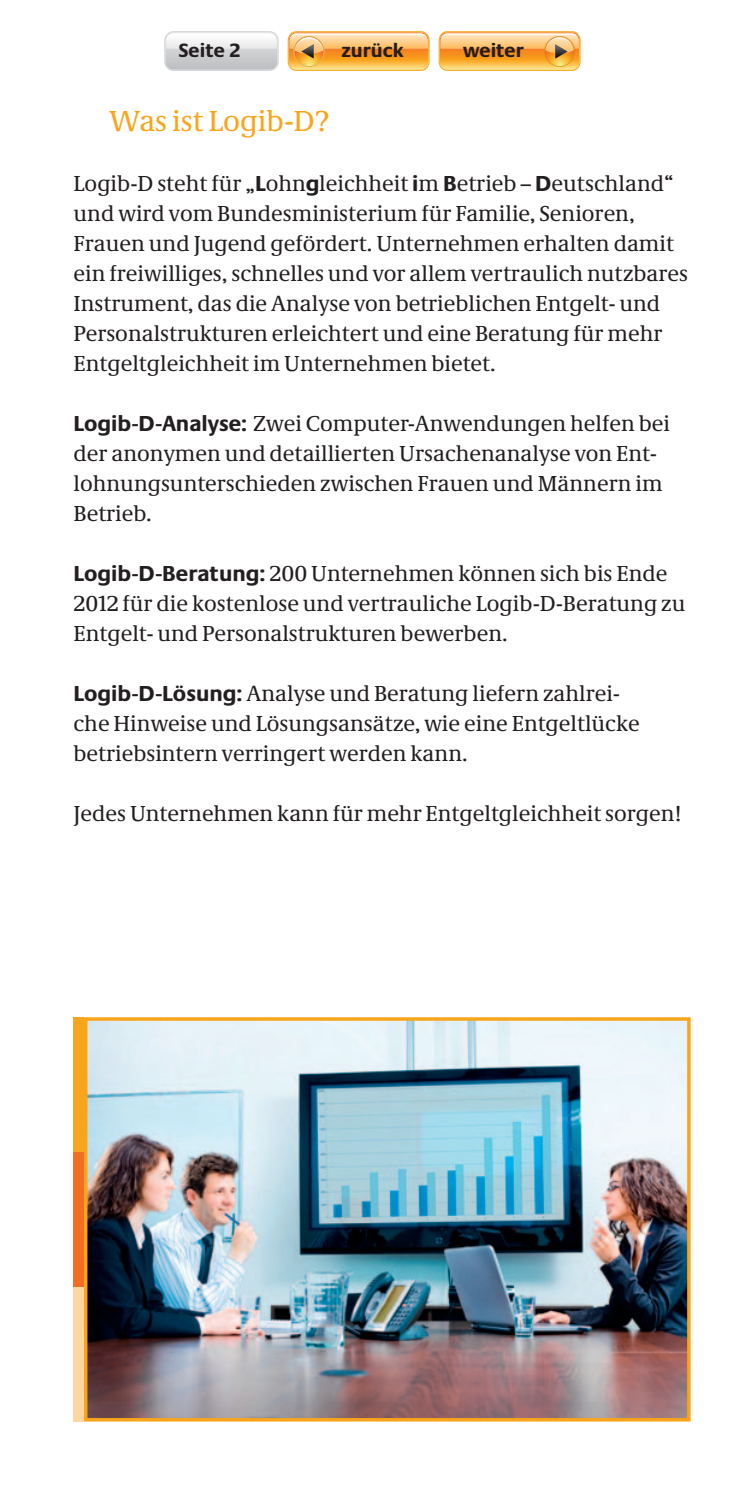
<style>
.page{position:relative;width:745px;height:1489px;background:#fff}
.page>*{position:absolute;margin:0;border:0;box-sizing:border-box;transform-origin:0 0}
.t1{font:30px "Neue Demos";color:#f9a51b}
.t2{font:22.5px/30px "Neue Demos";color:#231f20}
.t3{font:700 20px "Neue Praxis";color:#231f20}
.s1{font-family:"Neue Praxis";font-weight:700}
</style>
<div class="page">
<img style="left:88px;top:1021px;width:598px;height:396px">
<div style="left:84px;top:1017px;width:606px;height:404px;border:3px solid #f9a51b"></div>
<div style="left:74px;top:1017px;width:10px;height:134px;background:#f9a51b"></div>
<div style="left:74px;top:1151px;width:10px;height:135px;background:#f36e21"></div>
<div style="left:74px;top:1286px;width:10px;height:135px;background:#fed7a0"></div>
<svg style="left:287px;top:31px;width:142px;height:40px;background:#f7ba63"></svg>
<svg style="left:438px;top:31px;width:142px;height:40px;background:#f7b962"></svg>
<svg style="left:164px;top:31px;width:114px;height:40px;background:#d4d5d7"></svg>
<img style="left:166px;top:34px;width:110px;height:8px">
<p class="t3" style="left:178px;top:38px;width:63px">Seite 2</p>
<p class="t3" style="left:341px;top:38px;width:64px">zurück</p>
<p class="t3" style="left:463px;top:38px;width:62px">weiter</p>
<h2 class="t1" style="left:109px;top:103px;width:221px">Was ist Logib-D?</h2>
<p class="t2" style="left:73px;top:168px;width:615px">Logib-D steht für „<span class="s1">L</span>ohn<span class="s1">g</span>leichheit <span class="s1">i</span>m <span class="s1">B</span>etrieb – <span class="s1">D</span>eutschland“ und wird vom Bundesministerium für Familie, Senioren, Frauen und Jugend gefördert. Unternehmen erhalten damit ein freiwilliges, schnelles und vor allem vertraulich nutzbares Instrument, das die Analyse von betrieblichen Entgelt- und Personalstrukturen erleichtert und eine Beratung für mehr Entgeltgleichheit im Unternehmen bietet.</p>
<p class="t2" style="left:73px;top:408px;width:597px"><span class="s1">Logib-D-Analyse:</span> Zwei Computer-Anwendungen helfen bei der anonymen und detaillierten Ursachenanalyse von Ent&shy;lohnungsunterschieden zwischen Frauen und Männern im Betrieb.</p>
<p class="t2" style="left:73px;top:558px;width:613px"><span class="s1">Logib-D-Beratung:</span> 200 Unternehmen können sich bis Ende<br>2012 für die kostenlose und vertrauliche Logib-D-Beratung zu<br>Entgelt- und Personalstrukturen bewerben.</p>
<p class="t2" style="left:73px;top:678px;width:567px"><span class="s1">Logib-D-Lösung:</span> Analyse und Beratung liefern zahlrei&shy;che Hinweise und Lösungsansätze, wie eine Entgeltlücke betriebsintern verringert werden kann.</p>
<p class="t2" style="left:73px;top:798px;width:609px">Jedes Unternehmen kann für mehr Entgeltgleichheit sorgen!</p>
</div>
